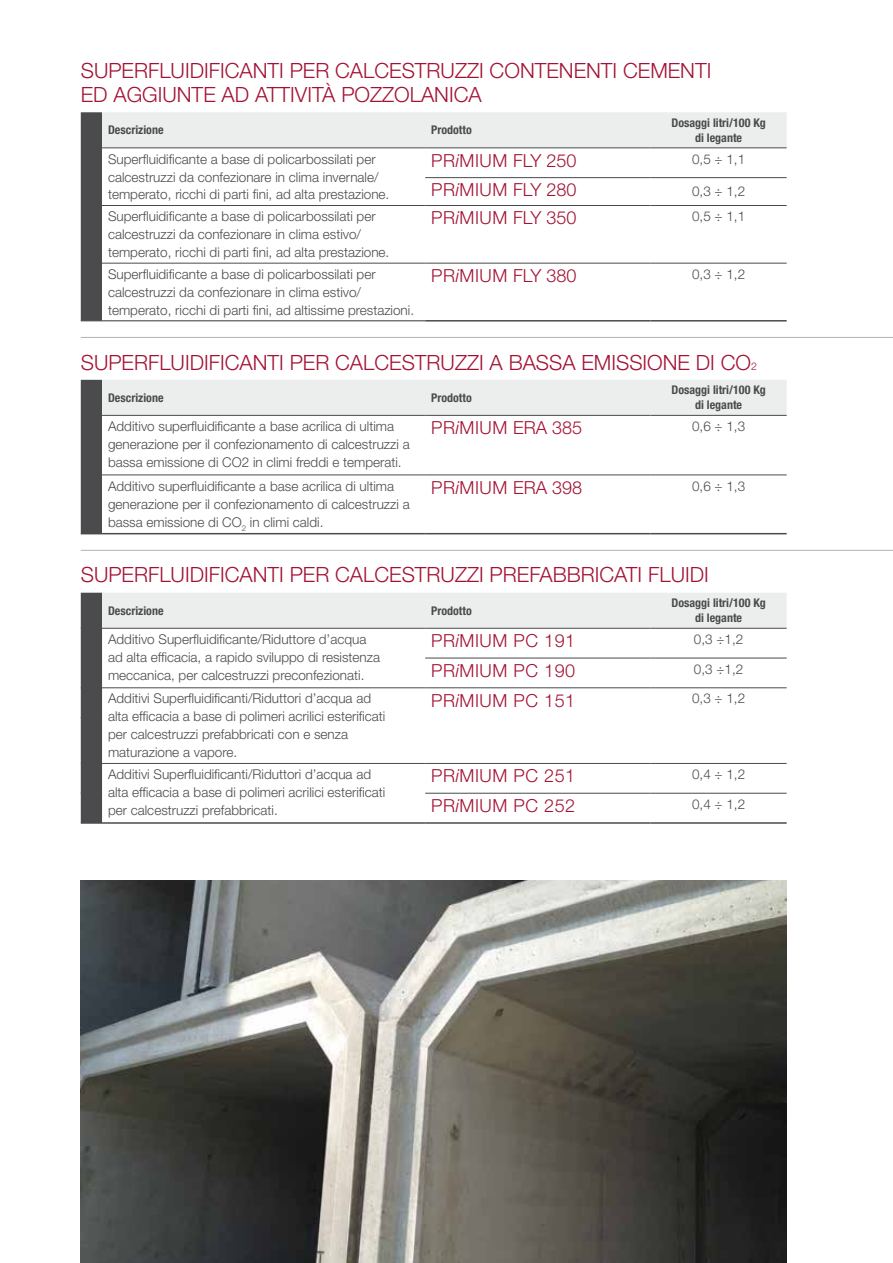
<style>
.page{position:relative;width:893px;height:1263px;background:#fff}
.page>*{position:absolute;margin:0;border:0;box-sizing:border-box;transform-origin:0 0}
.t1{font:300 21px/24px "Helvetica Neue LT Std";color:#a31234}
.t2{font:300 18px "Helvetica Neue LT Std";letter-spacing:.03em;color:#a31234}
.t3{font:300 13.5px/18px "Helvetica Neue LT Std";color:#4b4b4d}
.t4{font:700 condensed 12px/15px "Helvetica Neue LT Std";color:#4b4b4d;text-align:center}
.s1{font-style:italic}
.s2{font-size:10.5px}
</style>
<div class="page">
<hr style="left:81px;top:337px;width:812px;height:1px;background:#b1b3b4">
<hr style="left:81px;top:550px;width:812px;height:1px;background:#b1b3b4">
<hr style="left:425px;top:320px;width:226px;height:2px;background:#4b4b4d">
<hr style="left:651px;top:320px;width:136px;height:2px;background:#4b4b4d">
<svg style="left:81px;top:112px;width:706px;height:209px"></svg>
<hr style="left:102px;top:320px;width:323px;height:1px;background:#4b4b4d">
<svg style="left:81px;top:380px;width:706px;height:154px"></svg>
<svg style="left:81px;top:593px;width:706px;height:229px"></svg>
<hr style="left:425px;top:822px;width:226px;height:2px;background:#4b4b4d">
<hr style="left:651px;top:822px;width:136px;height:2px;background:#4b4b4d">
<hr style="left:102px;top:822px;width:323px;height:2px;background:#4b4b4d">
<hr style="left:81px;top:822px;width:21px;height:2px;background:#4b4b4d">
<hr style="left:102px;top:763px;width:323px;height:1px;background:#4b4b4d">
<hr style="left:425px;top:763px;width:226px;height:1px;background:#4b4b4d">
<hr style="left:651px;top:763px;width:136px;height:1px;background:#4b4b4d">
<img style="left:81px;top:880px;width:706px;height:383px">
<h1 class="t1" style="left:81px;top:58px;width:632px">SUPERFLUIDIFICANTI PER CALCESTRUZZI CONTENENTI CEMENTI<br>ED AGGIUNTE AD ATTIVITÀ POZZOLANICA</h1>
<p class="t4" style="left:108px;top:122px;width:57px">Descrizione</p>
<p class="t4" style="left:431px;top:122px;width:42px">Prodotto</p>
<p class="t4" style="left:671px;top:115px;width:96px">Dosaggi litri/100 Kg di legante</p>
<p class="t3" style="left:108px;top:149px;width:283px">Superfluidificante a base di policarbossilati per calcestruzzi da confezionare in clima invernale/ temperato, ricchi di parti fini, ad alta prestazione.</p>
<h2 class="t2" style="left:431px;top:149px;width:147px">PR<span class="s1">i</span>MIUM FLY 250</h2>
<p class="t3" style="left:692px;top:149px;width:55px">0,5 ÷ 1,1</p>
<h2 class="t2" style="left:431px;top:179px;width:147px">PR<span class="s1">i</span>MIUM FLY 280</h2>
<p class="t3" style="left:692px;top:182px;width:55px">0,3 ÷ 1,2</p>
<p class="t3" style="left:108px;top:207px;width:283px">Superfluidificante a base di policarbossilati per calcestruzzi da confezionare in clima estivo/ temperato, ricchi di parti fini, ad alta prestazione.</p>
<h2 class="t2" style="left:431px;top:207px;width:147px">PR<span class="s1">i</span>MIUM FLY 350</h2>
<p class="t3" style="left:692px;top:207px;width:55px">0,5 ÷ 1,1</p>
<p class="t3" style="left:108px;top:265px;width:308px">Superfluidificante a base di policarbossilati per calcestruzzi da confezionare in clima estivo/ temperato, ricchi di parti fini, ad altissime prestazioni.</p>
<h2 class="t2" style="left:431px;top:265px;width:147px">PR<span class="s1">i</span>MIUM FLY 380</h2>
<p class="t3" style="left:692px;top:265px;width:55px">0,3 ÷ 1,2</p>
<h1 class="t1" style="left:81px;top:350px;width:678px">SUPERFLUIDIFICANTI PER CALCESTRUZZI A BASSA EMISSIONE DI CO<span class="s2">2</span></h1>
<p class="t4" style="left:108px;top:390px;width:57px">Descrizione</p>
<p class="t4" style="left:431px;top:390px;width:42px">Prodotto</p>
<p class="t4" style="left:671px;top:382px;width:96px">Dosaggi litri/100 Kg di legante</p>
<p class="t3" style="left:108px;top:417px;width:303px">Additivo superfluidificante a base acrilica di ultima generazione per il confezionamento di calcestruzzi a bassa emissione di CO2 in climi freddi e temperati.</p>
<h2 class="t2" style="left:431px;top:417px;width:152px">PR<span class="s1">i</span>MIUM ERA 385</h2>
<p class="t3" style="left:692px;top:417px;width:55px">0,6 ÷ 1,3</p>
<p class="t3" style="left:108px;top:476px;width:303px">Additivo superfluidificante a base acrilica di ultima generazione per il confezionamento di calcestruzzi a bassa emissione di CO<sub>2</sub> in climi caldi.</p>
<h2 class="t2" style="left:431px;top:476px;width:152px">PR<span class="s1">i</span>MIUM ERA 398</h2>
<p class="t3" style="left:692px;top:476px;width:55px">0,6 ÷ 1,3</p>
<h1 class="t1" style="left:81px;top:562px;width:629px">SUPERFLUIDIFICANTI PER CALCESTRUZZI PREFABBRICATI FLUIDI</h1>
<p class="t4" style="left:108px;top:603px;width:57px">Descrizione</p>
<p class="t4" style="left:431px;top:603px;width:42px">Prodotto</p>
<p class="t4" style="left:671px;top:595px;width:96px">Dosaggi litri/100 Kg di legante</p>
<p class="t3" style="left:108px;top:630px;width:274px">Additivo Superfluidificante/Riduttore d’acqua ad alta efficacia, a rapido sviluppo di resistenza meccanica, per calcestruzzi preconfezionati.</p>
<h2 class="t2" style="left:431px;top:630px;width:146px">PR<span class="s1">i</span>MIUM PC 191</h2>
<p class="t3" style="left:694px;top:630px;width:51px">0,3 ÷1,2</p>
<h2 class="t2" style="left:431px;top:659px;width:146px">PR<span class="s1">i</span>MIUM PC 190</h2>
<p class="t3" style="left:694px;top:660px;width:51px">0,3 ÷1,2</p>
<p class="t3" style="left:108px;top:689px;width:279px">Additivi Superfluidificanti/Riduttori d’acqua ad alta efficacia a base di polimeri acrilici esterificati per calcestruzzi prefabbricati con e senza maturazione a vapore.</p>
<h2 class="t2" style="left:431px;top:689px;width:146px">PR<span class="s1">i</span>MIUM PC 151</h2>
<p class="t3" style="left:692px;top:689px;width:55px">0,3 ÷ 1,2</p>
<p class="t3" style="left:108px;top:765px;width:279px">Additivi Superfluidificanti/Riduttori d’acqua ad alta efficacia a base di polimeri acrilici esterificati per calcestruzzi prefabbricati.</p>
<h2 class="t2" style="left:431px;top:765px;width:146px">PR<span class="s1">i</span>MIUM PC 251</h2>
<p class="t3" style="left:692px;top:765px;width:55px">0,4 ÷ 1,2</p>
<h2 class="t2" style="left:431px;top:795px;width:146px">PR<span class="s1">i</span>MIUM PC 252</h2>
<p class="t3" style="left:692px;top:795px;width:55px">0,4 ÷ 1,2</p>
</div>
